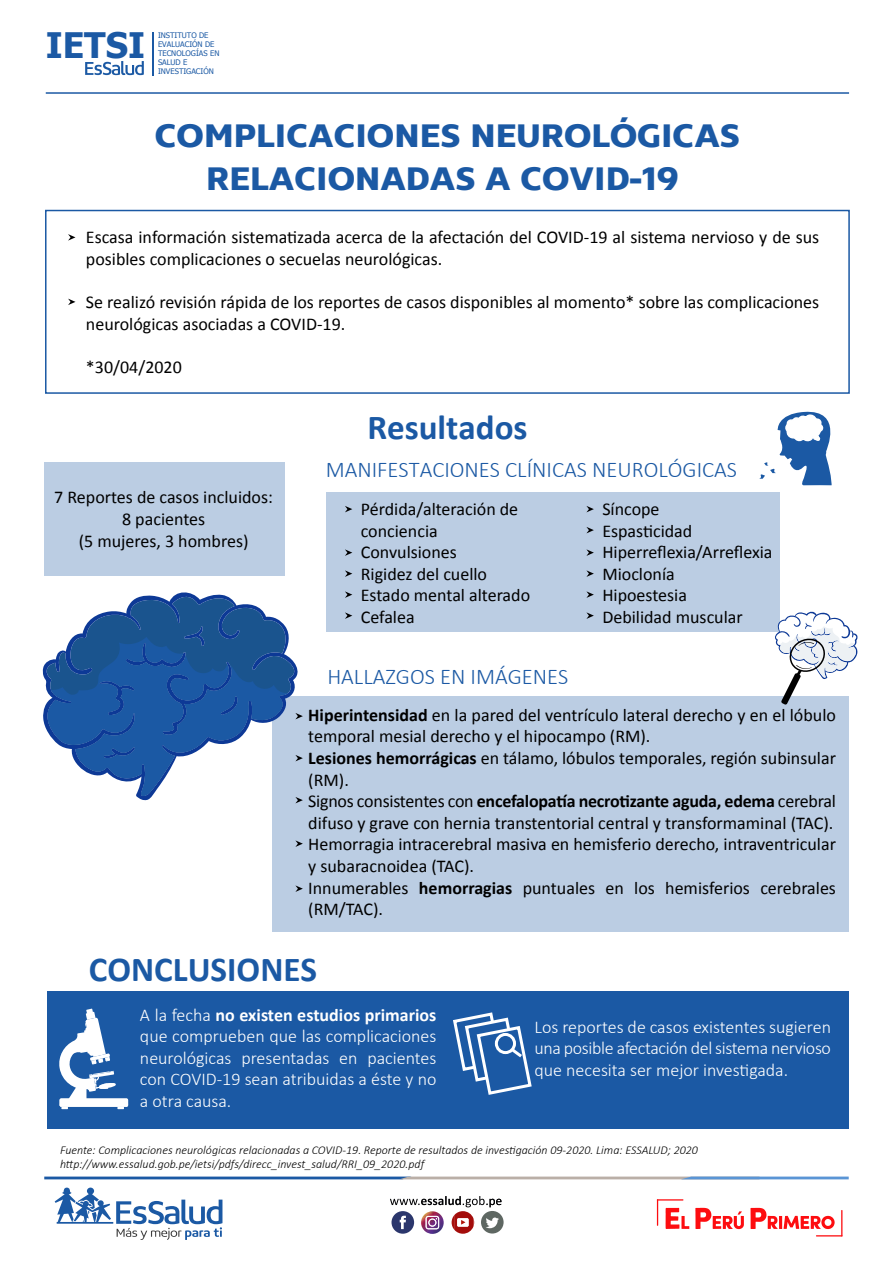
<style>
.page{position:relative;width:893px;height:1263px;background:#fff}
.page>*{position:absolute;margin:0;border:0;box-sizing:border-box;transform-origin:0 0}
.t1{font:700 35.1px/42.2px "Concord";color:#1b59a4;text-align:center}
.t2{font:700 35.1px "Calibri";color:#1b59a4}
.t3{font:700 35.1px "Tahoma";color:#1b59a4}
.t4{font:300 22.5px "Calibri";color:#1b59a4}
.t5{font:18px/21.6px "Calibri";color:#000}
.t6{font:300 18px/21.6px "Calibri";color:#fff;text-align:justify}
.t7{font:italic 300 12px/14.4px "Calibri";color:#000}
.t8{font:7.65px/9.1px "Tahoma";color:#1b59a4}
.s1{font-weight:700}
</style>
<div class="page">
<div style="left:44px;top:463px;width:241px;height:113px;background:#bbcde3"></div>
<svg style="left:44px;top:1176px;width:805px;height:3px;background:#7d9abd"></svg>
<svg style="left:657px;top:1199px;width:32px;height:30px"></svg>
<svg style="left:695px;top:1208px;width:49px;height:21px"></svg>
<svg style="left:750px;top:1208px;width:92px;height:28px"></svg>
<svg style="left:55px;top:1187px;width:167px;height:53px"></svg>
<svg style="left:85px;top:61px;width:59px;height:14px"></svg>
<hr style="left:153px;top:32px;width:1px;height:43px;background:#1b59a4">
<hr style="left:46px;top:92px;width:803px;height:2px;background:#1b59a4">
<svg style="left:390px;top:1196px;width:111px;height:11px"></svg>
<div style="left:481px;top:1211px;width:23px;height:22px;background:#5e6762;border-radius:50%"></div>
<svg style="left:486px;top:1217px;width:13px;height:11px"></svg>
<img style="left:452px;top:1214px;width:3px;height:16px">
<img style="left:455px;top:1211px;width:18px;height:23px">
<svg style="left:457px;top:1218px;width:17px;height:8px"></svg>
<img style="left:421px;top:1211px;width:23px;height:23px">
<svg style="left:426px;top:1216px;width:13px;height:13px"></svg>
<div style="left:391px;top:1211px;width:23px;height:23px;background:#2b366c;border-radius:50%"></div>
<svg style="left:400px;top:1216px;width:6px;height:13px"></svg>
<div style="left:45px;top:210px;width:805px;height:184px;border:2px solid #1b59a4"></div>
<svg style="left:68px;top:234px;width:7px;height:7px"></svg>
<svg style="left:68px;top:299px;width:7px;height:6px"></svg>
<svg style="left:759px;top:411px;width:73px;height:74px"></svg>
<div style="left:326px;top:492px;width:453px;height:139px;background:#bbcde3"></div>
<div style="left:273px;top:696px;width:576px;height:235px;background:#bbcde3"></div>
<svg style="left:345px;top:506px;width:7px;height:6px"></svg>
<svg style="left:345px;top:549px;width:7px;height:7px"></svg>
<svg style="left:345px;top:591px;width:7px;height:7px"></svg>
<svg style="left:345px;top:570px;width:7px;height:7px"></svg>
<svg style="left:345px;top:612px;width:7px;height:7px"></svg>
<svg style="left:586px;top:549px;width:8px;height:7px"></svg>
<svg style="left:586px;top:591px;width:8px;height:7px"></svg>
<svg style="left:586px;top:570px;width:8px;height:7px"></svg>
<svg style="left:586px;top:506px;width:8px;height:6px"></svg>
<svg style="left:586px;top:527px;width:8px;height:6px"></svg>
<svg style="left:586px;top:612px;width:8px;height:7px"></svg>
<svg style="left:43px;top:592px;width:255px;height:209px"></svg>
<svg style="left:47px;top:626px;width:241px;height:172px"></svg>
<svg style="left:773px;top:611px;width:85px;height:94px"></svg>
<svg style="left:295px;top:713px;width:8px;height:6px"></svg>
<svg style="left:295px;top:797px;width:8px;height:6px"></svg>
<svg style="left:295px;top:755px;width:8px;height:6px"></svg>
<svg style="left:295px;top:885px;width:8px;height:7px"></svg>
<svg style="left:295px;top:840px;width:8px;height:7px"></svg>
<div style="left:48px;top:991px;width:801px;height:137px;background:#1b59a4"></div>
<svg style="left:453px;top:1012px;width:79px;height:83px"></svg>
<svg style="left:59px;top:1008px;width:69px;height:101px"></svg>
<h1 class="t3" style="left:46px;top:20px;width:101px">IETSI</h1>
<p class="t8" style="left:158px;top:31px;width:63px">INSTITUTO DE<br>EVALUACIÓN DE<br>TECNOLOGÍAS EN<br>SALUD E<br>INVESTIGACIÓN</p>
<h1 class="t1" style="left:155px;top:114px;width:587px">COMPLICACIONES NEUROLÓGICAS<br>RELACIONADAS A COVID-19</h1>
<p class="t5" style="left:86px;top:227px;width:735px">Escasa información sistematizada acerca de la afectación del COVID-19 al sistema nervioso y de sus posibles complicaciones o secuelas neurológicas.</p>
<p class="t5" style="left:86px;top:291px;width:735px">Se realizó revisión rápida de los reportes de casos disponibles al momento* sobre las complicaciones neurológicas asociadas a COVID-19.</p>
<p class="t5" style="left:86px;top:356px;width:97px">*30/04/2020</p>
<h1 class="t2" style="left:367px;top:405px;width:162px">Resultados</h1>
<p class="t5" style="left:54px;top:487px;width:220px;text-align:center">7 Reportes de casos incluidos:<br>8 pacientes<br>(5 mujeres, 3 hombres)</p>
<p class="t4" style="left:326px;top:456px;width:413px">MANIFESTACIONES CLÍNICAS NEUROLÓGICAS</p>
<p class="t5" style="left:361px;top:498px;width:171px">Pérdida/alteración de conciencia<br>Convulsiones<br>Rigidez del cuello<br>Estado mental alterado<br>Cefalea</p>
<p class="t5" style="left:602px;top:498px;width:172px">Síncope<br>Espasticidad<br>Hiperreflexia/Arreflexia<br>Mioclonía<br>Hipoestesia<br>Debilidad muscular</p>
<p class="t4" style="left:327px;top:663px;width:242px">HALLAZGOS EN IMÁGENES</p>
<p class="t5" style="left:308px;top:704px;width:529px"><span class="s1">Hiperintensidad</span> en la pared del ventrículo lateral derecho y en el lóbulo temporal mesial derecho y el hipocampo (RM).<br><span class="s1">Lesiones hemorrágicas</span> en tálamo, lóbulos temporales, región subinsular (RM).<br>Signos consistentes con <span class="s1">encefalopatía necrotizante aguda, edema</span> cerebral difuso y grave con hernia transtentorial central y transformaminal (TAC).<br>Hemorragia intracerebral masiva en hemisferio derecho, intraventricular y subaracnoidea (TAC).<br>Innumerables <span class="s1">hemorragias</span> puntuales en los hemisferios cerebrales (RM/TAC).</p>
<h1 class="t2" style="left:89px;top:946px;width:230px">CONCLUSIONES</h1>
<p class="t6" style="left:140px;top:1003px;width:298px">A la fecha <span class="s1">no existen estudios primarios </span>que comprueben que las complicaciones neurológicas presentadas en pacientes con COVID-19 sean atribuidas a éste y no a otra causa.</p>
<p class="t6" style="left:534px;top:1015px;width:298px">Los reportes de casos existentes sugieren una posible afectación del sistema nervioso que necesita ser mejor investigada.</p>
<p class="t7" style="left:60px;top:1142px;width:639px">Fuente: Complicaciones neurológicas relacionadas a COVID-19. Reporte de resultados de investigación 09-2020. Lima: ESSALUD; 2020 http://www.essalud.gob.pe/ietsi/pdfs/direcc_invest_salud/RRI_09_2020.pdf</p>
</div>
